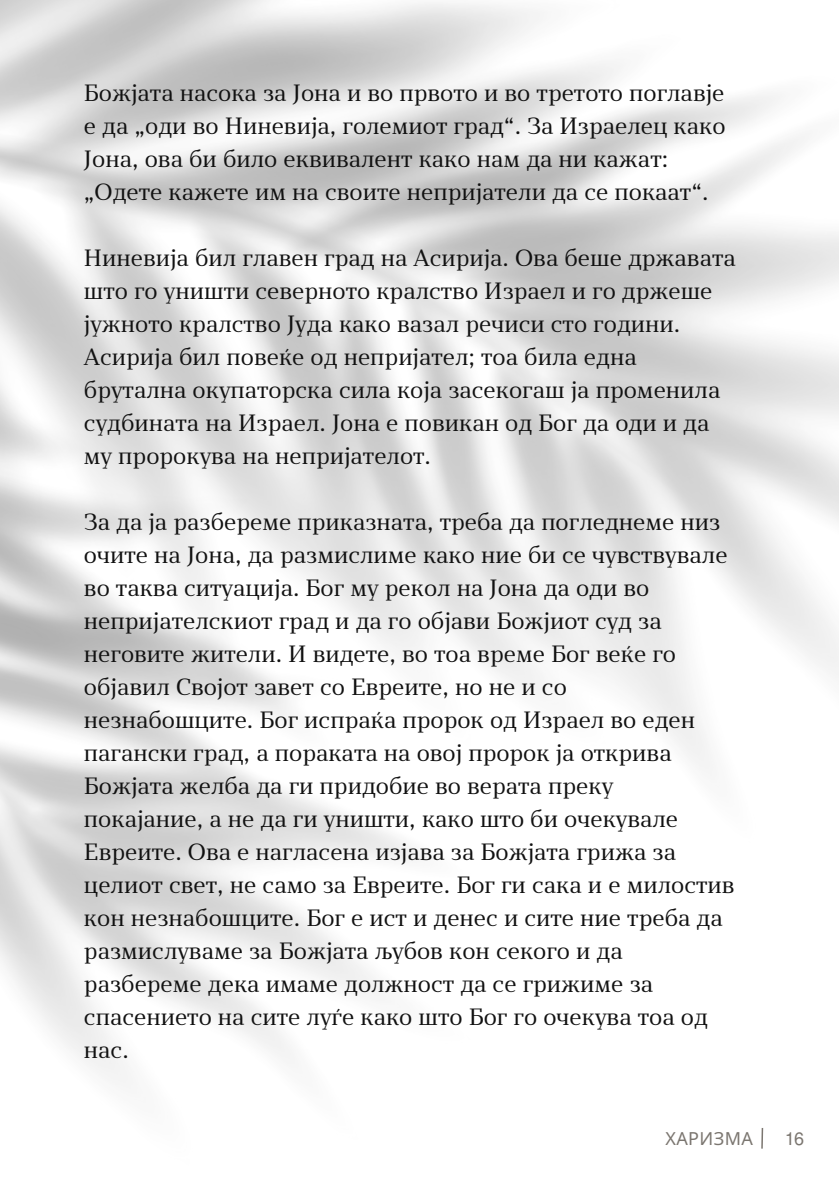
<style>
.page{position:relative;width:839px;height:1191px;background:#fff}
.page>*{position:absolute;margin:0;border:0;box-sizing:border-box;transform-origin:0 0}
.t1{font:22px/33px "Skola Serif";color:#111}
.t2{font:18px "Noto Sans";letter-spacing:.02em;color:#7b7670}
.t3{font:18px "Mukti";color:#7b7670}
</style>
<div class="page">
<h1 class="t1" style="left:84px;top:79px;width:643px">Божјата насока за Јона и во првото и во третото поглавје е да „оди во Ниневија, големиот град“. За Израелец како Јона, ова би било еквивалент како нам да ни кажат: „Одете кажете им на своите непријатели да се покаат“.</h1>
<h1 class="t1" style="left:84px;top:244px;width:653px">Ниневија бил главен град на Асирија. Ова беше државата што го уништи северното кралство Израел и го држеше јужното кралство Јуда како вазал речиси сто години.<br>Асирија бил повеќе од непријател; тоа била една брутална окупаторска сила која засекогаш ја променила судбината на Израел. Јона е повикан од Бог да оди и да му пророкува на непријателот.</h1>
<h1 class="t1" style="left:84px;top:508px;width:652px">За да ја разбереме приказната, треба да погледнеме низ очите на Јона, да размислиме како ние би се чувствувале во таква ситуација. Бог му рекол на Јона да оди во непријателскиот град и да го објави Божјиот суд за неговите жители. И видете, во тоа време Бог веќе го објавил Својот завет со Евреите, но не и со незнабошците. Бог испраќа пророк од Израел во еден пагански град, а пораката на овој пророк ја открива Божјата желба да ги придобие во верата преку покајание, а не да ги уништи, како што би очекувале Евреите. Ова е нагласена изјава за Божјата грижа за целиот свет, не само за Евреите. Бог ги сака и е милостив кон незнабошците. Бог е ист и денес и сите ние треба да размислуваме за Божјата љубов кон секого и да разбереме дека имаме должност да се грижиме за спасението на сите луѓе како што Бог го очекува тоа од нас.</h1>
<p class="t2" style="left:665px;top:1126px;width:89px">ХАРИЗМА</p>
<p class="t3" style="left:785px;top:1126px;width:20px">16</p>
</div>
